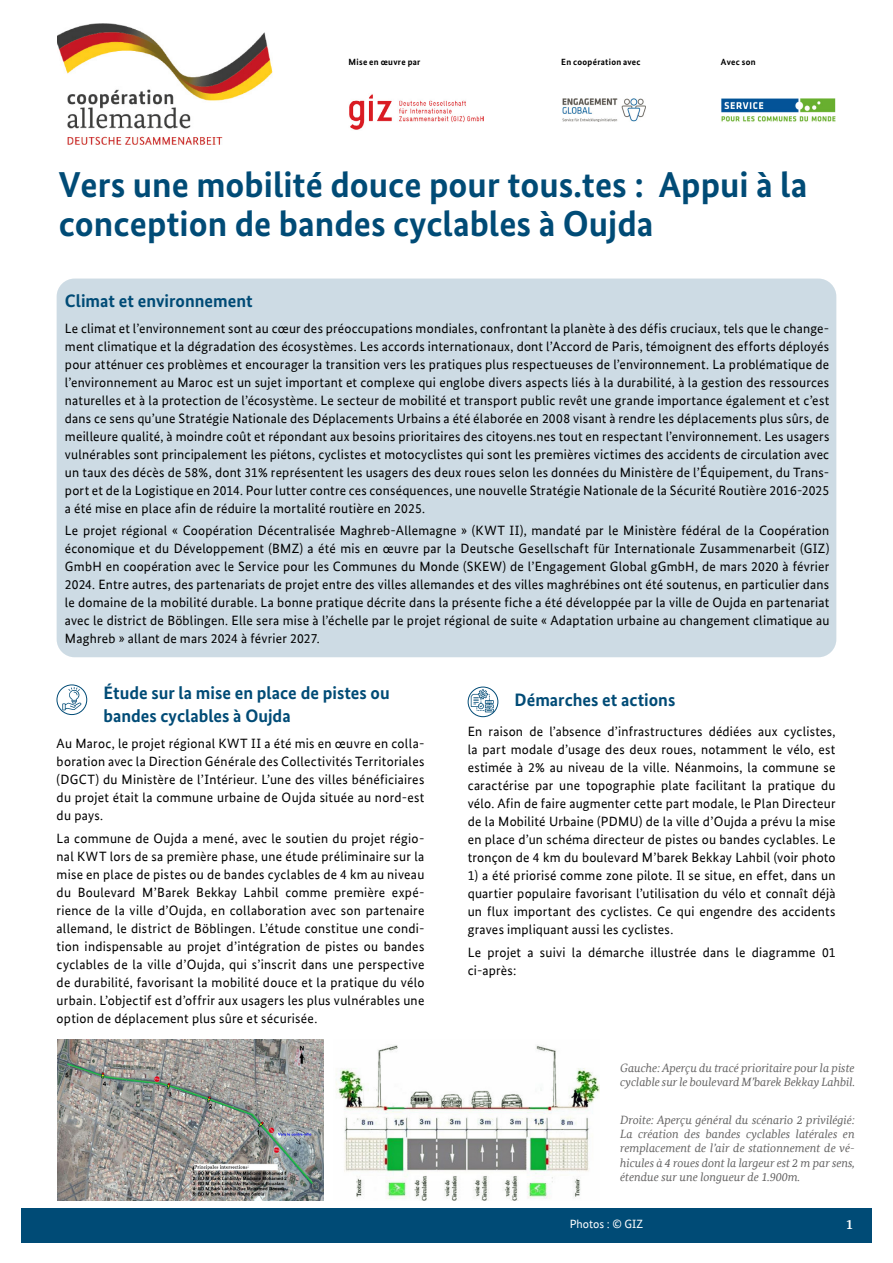
<style>
.page{position:relative;width:893px;height:1263px;background:#fff}
.page>*{position:absolute;margin:0;border:0;box-sizing:border-box;transform-origin:0 0}
.t1{font:700 36px/39px "Bundes Sans";color:#004b76}
.t2{font:700 18px/22.5px "Bundes Sans";color:#004b76}
.t3{font:13.5px/18px "Bundes Sans";letter-spacing:.015em;color:#000;text-align:justify}
.t4{font:700 13.5px "Bundes Serif";color:#fff}
.t5{font:italic 12px/14.4px "Bundes Serif";color:#646363}
.t6{font:12px "Bundes Sans";color:#fff}
.t7{font:700 9px "Bundes Sans";letter-spacing:.03em;color:#000}
</style>
<div class="page">
<div style="left:21px;top:1208px;width:851px;height:34px;background:#004b76"></div>
<img style="left:349px;top:94px;width:134px;height:36px">
<img style="left:562px;top:98px;width:84px;height:24px">
<img style="left:721px;top:98px;width:115px;height:24px">
<img style="left:57px;top:23px;width:215px;height:122px">
<div style="left:57px;top:279px;width:779px;height:378px;background:#cddbe4;border-radius:18px"></div>
<img style="left:57px;top:1039px;width:266px;height:161px">
<div style="left:468px;top:687px;width:30px;height:30px;border:1px solid #004b76;border-radius:15px"></div>
<svg style="left:471px;top:689px;width:23px;height:23px"></svg>
<div style="left:57px;top:684px;width:30px;height:31px;border:1px solid #004b76;border-radius:15px"></div>
<svg style="left:62px;top:687px;width:20px;height:23px"></svg>
<img style="left:336px;top:1045px;width:264px;height:155px">
<p class="t7" style="left:349px;top:56px;width:73px">Mise en œuvre par</p>
<p class="t7" style="left:561px;top:56px;width:81px">En coopération avec</p>
<p class="t7" style="left:721px;top:56px;width:36px">Avec son</p>
<h1 class="t1" style="left:59px;top:165px;width:750px">Vers une mobilité douce pour tous.tes : Appui à la conception de bandes cyclables à Oujda</h1>
<h2 class="t2" style="left:65px;top:289px;width:189px">Climat et environnement</h2>
<p class="t3" style="left:65px;top:320px;width:766px">Le climat et l’environnement sont au cœur des préoccupations mondiales, confrontant la planète à des défis cruciaux, tels que le change&shy;ment climatique et la dégradation des écosystèmes. Les accords internationaux, dont l’Accord de Paris, témoignent des efforts déployés pour atténuer ces problèmes et encourager la transition vers les pratiques plus respectueuses de l’environnement. La problématique de l’environnement au Maroc est un sujet important et complexe qui englobe divers aspects liés à la durabilité, à la gestion des ressources naturelles et à la protection de l’écosystème. Le secteur de mobilité et transport public revêt une grande importance également et c’est dans ce sens qu’une Stratégie Nationale des Déplacements Urbains a été élaborée en 2008 visant à rendre les déplacements plus sûrs, de meilleure qualité, à moindre coût et répondant aux besoins prioritaires des citoyens.nes tout en respectant l’environnement. Les usagers vulnérables sont principalement les piétons, cyclistes et motocyclistes qui sont les premières victimes des accidents de circulation avec un taux des décès de 58%, dont 31% représentent les usagers des deux roues selon les données du Ministère de l’Équipement, du Trans&shy;port et de la Logistique en 2014. Pour lutter contre ces conséquences, une nouvelle Stratégie Nationale de la Sécurité Routière 2016-2025 a été mise en place afin de réduire la mortalité routière en 2025.</p>
<p class="t3" style="left:65px;top:522px;width:766px">Le projet régional « Coopération Décentralisée Maghreb-Allemagne » (KWT II), mandaté par le Ministère fédéral de la Coopération économique et du Développement (BMZ) a été mis en œuvre par la Deutsche Gesellschaft für Internationale Zusammenarbeit (GIZ)<br>GmbH en coopération avec le Service pour les Communes du Monde (SKEW) de l’Engagement Global gGmbH, de mars 2020 à février 2024. Entre autres, des partenariats de projet entre des villes allemandes et des villes maghrébines ont été soutenus, en particulier dans le domaine de la mobilité durable. La bonne pratique décrite dans la présente fiche a été développée par la ville de Oujda en partenariat avec le district de Böblingen. Elle sera mise à l’échelle par le projet régional de suite « Adaptation urbaine au changement climatique au Maghreb » allant de mars 2024 à février 2027.</p>
<h2 class="t2" style="left:103px;top:682px;width:288px">Étude sur la mise en place de pistes ou bandes cyclables à Oujda</h2>
<p class="t3" style="left:57px;top:735px;width:369px">Au Maroc, le projet régional KWT II a été mis en œuvre en colla&shy;boration avec la Direction Générale des Collectivités Territoriales (DGCT) du Ministère de l’Intérieur. L’une des villes bénéficiaires du projet était la commune urbaine de Oujda située au nord-est du pays.</p>
<p class="t3" style="left:57px;top:829px;width:369px">La commune de Oujda a mené, avec le soutien du projet régio&shy;nal KWT lors de sa première phase, une étude préliminaire sur la mise en place de pistes ou de bandes cyclables de 4 km au niveau du Boulevard M’Barek Bekkay Lahbil comme première expé&shy;rience de la ville d’Oujda, en collaboration avec son partenaire allemand, le district de Böblingen. L’étude constitue une condi&shy;tion indispensable au projet d’intégration de pistes ou bandes cyclables de la ville d’Oujda, qui s’inscrit dans une perspective de durabilité, favorisant la mobilité douce et la pratique du vélo urbain. L’objectif est d’offrir aux usagers les plus vulnérables une option de déplacement plus sûre et sécurisée.</p>
<h2 class="t2" style="left:514px;top:688px;width:162px">Démarches et actions</h2>
<p class="t3" style="left:468px;top:723px;width:369px">En raison de l’absence d’infrastructures dédiées aux cyclistes, la part modale d’usage des deux roues, notamment le vélo, est estimée à 2% au niveau de la ville. Néanmoins, la commune se caractérise par une topographie plate facilitant la pratique du vélo. Afin de faire augmenter cette part modale, le Plan Directeur de la Mobilité Urbaine (PDMU) de la ville d’Oujda a prévu la mise en place d’un schéma directeur de pistes ou bandes cyclables. Le tronçon de 4 km du boulevard M’barek Bekkay Lahbil (voir photo</p>
<p class="t3" style="left:468px;top:867px;width:369px">1) a été priorisé comme zone pilote. Il se situe, en effet, dans un quartier populaire favorisant l’utilisation du vélo et connaît déjà un flux important des cyclistes. Ce qui engendre des accidents graves impliquant aussi les cyclistes.</p>
<p class="t3" style="left:468px;top:943px;width:369px">Le projet a suivi la démarche illustrée dans le diagramme 01 ci-après:</p>
<p class="t5" style="left:620px;top:1060px;width:236px">Gauche: Aperçu du tracé prioritaire pour la piste cyclable sur le boulevard M’barek Bekkay Lahbil.</p>
<p class="t5" style="left:620px;top:1112px;width:236px;text-align:justify">Droite: Aperçu général du scénario 2 privilégié:<br>La création des bandes cyclables latérales en remplacement de l’air de stationnement de vé&shy;hicules à 4 roues dont la largeur est 2 m par sens, étendue sur une longueur de 1.900m.</p>
<p class="t6" style="left:570px;top:1217px;width:75px">Photos : © GIZ</p>
<p class="t4" style="left:846px;top:1216px;width:8px">1</p>
</div>
